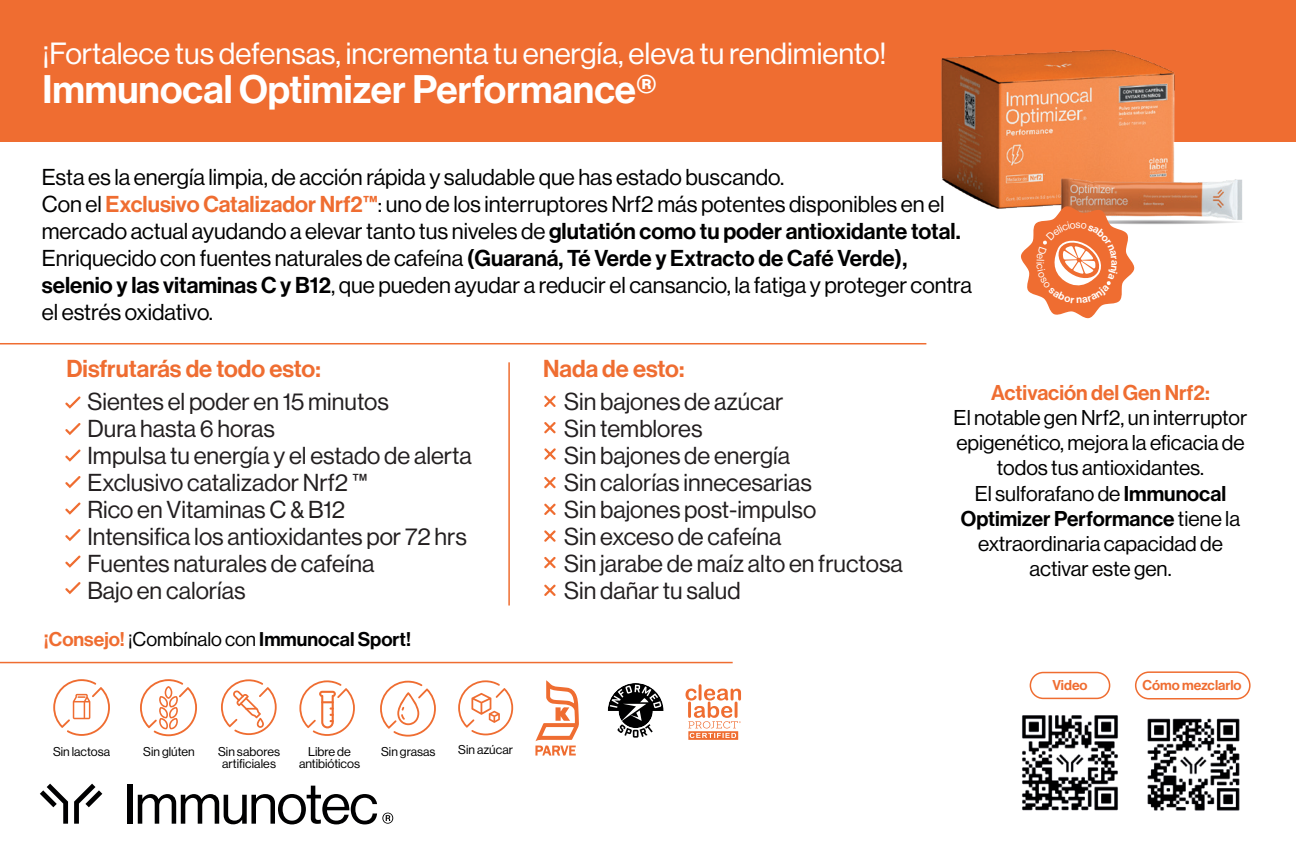
<style>
.page{position:relative;width:1296px;height:864px;background:#fff}
.page>*{position:absolute;margin:0;border:0;box-sizing:border-box;transform-origin:0 0}
.t1{font:500 39px "Haas Grot Disp 65";color:#fff}
.t2{font:30px "Haas Grot Disp 55 Roman";color:#fff}
.t3{font:24px/27px "Haas Grot Disp 55 Roman";color:#231f20}
.t4{font:500 24px "Haas Grot Disp 65";color:#ef6d31}
.t5{font:22.5px/27px "Haas Grot Disp 55 Roman";color:#000001}
.t6{font:21px/25.2px "Haas Grot Disp 55 Roman";color:#000001;text-align:center}
.t7{font:500 21px "Haas Grot Disp 65";color:#000001}
.t8{font:500 21px "Haas Grot Disp 65";color:#ef6d31}
.t9{font:500 19.5px "Haas Grot Disp 65";color:#000001}
.t10{font:500 14.1px "Haas Grot Disp 65";color:#ef6d31}
.t11{font:12.6px/12px "Haas Grot Disp 55 Roman";color:#000001;text-align:center}
.t12{font:500 10.5px "Haas Grot Disp 65";color:#fff}
.s1{font-family:"Haas Grot Disp 65";font-weight:500;color:#ef6d31}
.s2{font-family:"Haas Grot Disp 65";font-weight:500}
.s3{color:#ef6d31}
.s4{font-family:"Haas Grot Disp 55 Roman";font-weight:400}
</style>
<div class="page">
<div style="left:0;top:0;width:1296px;height:142px;background:#ef6d31"></div>
<div style="left:127px;top:784px;width:5px;height:40px;background:#000001"></div>
<svg style="left:138px;top:786px;width:255px;height:38px"></svg>
<svg style="left:40px;top:784px;width:28px;height:40px"></svg>
<svg style="left:74px;top:784px;width:28px;height:40px"></svg>
<svg style="left:65px;top:396px;width:16px;height:13px"></svg>
<svg style="left:65px;top:423px;width:16px;height:12px"></svg>
<svg style="left:65px;top:449px;width:16px;height:13px"></svg>
<svg style="left:65px;top:476px;width:16px;height:12px"></svg>
<svg style="left:65px;top:502px;width:16px;height:13px"></svg>
<svg style="left:65px;top:529px;width:16px;height:12px"></svg>
<svg style="left:65px;top:555px;width:16px;height:13px"></svg>
<svg style="left:65px;top:582px;width:16px;height:12px"></svg>
<hr style="left:0;top:662px;width:733px;height:1px;background:#ef6d31">
<hr style="left:0;top:343px;width:926px;height:1px;background:#ef6d31">
<svg style="left:607px;top:683px;width:57px;height:55px"></svg>
<svg style="left:686px;top:684px;width:55px;height:56px"></svg>
<svg style="left:535px;top:680px;width:44px;height:76px"></svg>
<div style="left:1030px;top:672px;width:80px;height:27px;border:2px solid #ef6d31;border-radius:13px"></div>
<img style="left:1022px;top:715px;width:96px;height:96px">
<img style="left:1147px;top:718px;width:93px;height:93px">
<img style="left:941px;top:49px;width:234px;height:160px">
<img style="left:1047px;top:167px;width:195px;height:57px">
<svg style="left:544px;top:396px;width:12px;height:11px"></svg>
<svg style="left:544px;top:422px;width:12px;height:11px"></svg>
<svg style="left:544px;top:448px;width:12px;height:12px"></svg>
<svg style="left:544px;top:477px;width:12px;height:11px"></svg>
<svg style="left:544px;top:504px;width:12px;height:11px"></svg>
<svg style="left:544px;top:530px;width:12px;height:12px"></svg>
<svg style="left:544px;top:557px;width:12px;height:11px"></svg>
<svg style="left:544px;top:585px;width:12px;height:11px"></svg>
<hr style="left:508px;top:362px;width:2px;height:244px;background:#ef6d31">
<svg style="left:140px;top:679px;width:57px;height:57px"></svg>
<svg style="left:458px;top:680px;width:55px;height:55px"></svg>
<svg style="left:380px;top:681px;width:56px;height:56px"></svg>
<svg style="left:221px;top:679px;width:56px;height:56px"></svg>
<svg style="left:299px;top:680px;width:56px;height:56px"></svg>
<svg style="left:53px;top:679px;width:57px;height:57px"></svg>
<div style="left:1135px;top:671px;width:116px;height:29px;border:2px solid #ef6d31;border-radius:13px"></div>
<svg style="left:1020px;top:205px;width:115px;height:114px"></svg>
<h2 class="t2" style="left:42px;top:37px;width:846px">¡Fortalece tus defensas, incrementa tu energía, eleva tu rendimiento!</h2>
<h1 class="t1" style="left:42px;top:67px;width:616px">Immunocal Optimizer Performance®</h1>
<p class="t5" style="left:42px;top:164px;width:932px">Esta es la energía limpia, de acción rápida y saludable que has estado buscando.<br>Con el <span class="s1">Exclusivo Catalizador Nrf2™</span>: uno de los interruptores Nrf2 más potentes disponibles en el mercado actual ayudando a elevar tanto tus niveles de <span class="s2">glutatión como tu poder antioxidante total.<br></span>Enriquecido con fuentes naturales de cafeína <span class="s2">(Guaraná, Té Verde y Extracto de Café Verde), selenio y las vitaminas C y B12</span>, que pueden ayudar a reducir el cansancio, la fatiga y proteger contra el estrés oxidativo.</p>
<p class="t12" style="left:1121px;top:260px;width:7px;rotate:90deg">a</p>
<p class="t4" style="left:67px;top:354px;width:256px">Disfrutarás de todo esto:</p>
<p class="t3" style="left:88px;top:388px;width:386px">Sientes el poder en 15 minutos<br>Dura hasta 6 horas<br>Impulsa tu energía y el estado de alerta<br>Exclusivo catalizador Nrf2 ™<br>Rico en Vitaminas C &amp; B12<br>Intensifica los antioxidantes por 72 hrs<br>Fuentes naturales de cafeína<br>Bajo en calorías</p>
<p class="t9" style="left:44px;top:628px;width:368px"><span class="s3">¡Consejo!</span> <span class="s4">¡Combínalo con</span> Immunocal Sport!</p>
<p class="t4" style="left:543px;top:354px;width:143px">Nada de esto:</p>
<p class="t3" style="left:564px;top:388px;width:340px">Sin bajones de azúcar<br>Sin temblores<br>Sin bajones de energía<br>Sin calorías innecesarias<br>Sin bajones post-impulso<br>Sin exceso de cafeína<br>Sin jarabe de maíz alto en fructosa<br>Sin dañar tu salud</p>
<p class="t11" style="left:53px;top:745px;width:59px">Sin lactosa</p>
<p class="t11" style="left:143px;top:745px;width:53px">Sin glúten</p>
<p class="t11" style="left:218px;top:745px;width:64px">Sin sabores</p>
<p class="t11" style="left:458px;top:744px;width:56px">Sin azúcar</p>
<p class="t11" style="left:222px;top:758px;width:55px">artificiales</p>
<p class="t11" style="left:299px;top:745px;width:63px">Libre de antibióticos</p>
<p class="t11" style="left:381px;top:745px;width:56px">Sin grasas</p>
<p class="t8" style="left:991px;top:380px;width:220px">Activación del Gen Nrf2:</p>
<p class="t6" style="left:954px;top:405px;width:295px">El notable gen Nrf2, un interruptor epigenético, mejora la eficacia de todos tus antioxidantes.<br>El sulforafano de <span class="s2">Immunocal</span></p>
<p class="t7" style="left:961px;top:506px;width:281px">Optimizer Performance <span class="s4">tiene la</span></p>
<p class="t6" style="left:978px;top:531px;width:246px">extraordinaria capacidad de activar este gen.</p>
<p class="t10" style="left:1052px;top:677px;width:37px">Video</p>
<p class="t10" style="left:1142px;top:677px;width:101px">Cómo mezclarlo</p>
</div>
